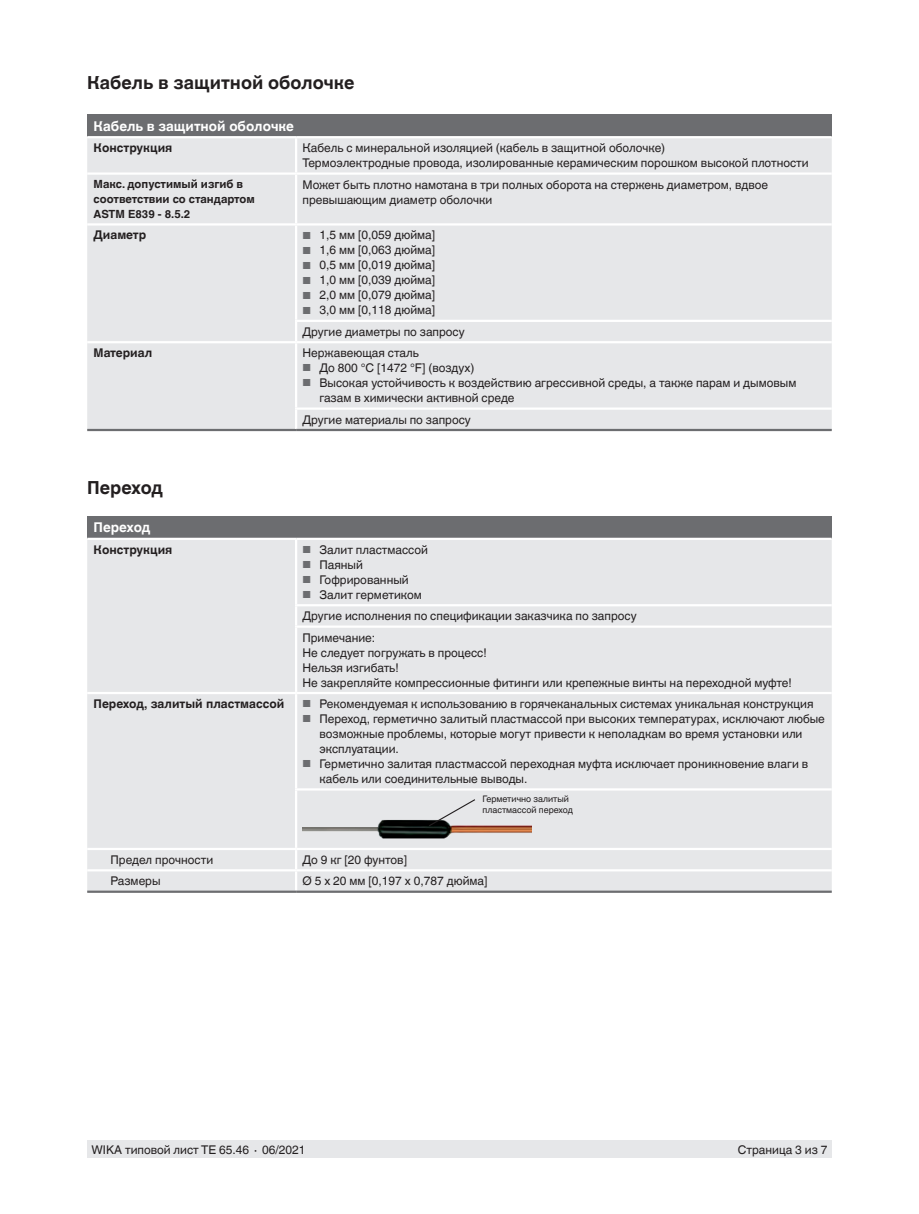
<style>
.page{position:relative;width:919px;height:1214px;background:#fff}
.page>*{position:absolute;margin:0;border:0;box-sizing:border-box;transform-origin:0 0}
.t1{font:700 18px "Helvetica World";color:#231f20}
.t2{font:700 13.5px "Helvetica World";color:#fff}
.t3{font:12px/15px "Helvetica World";color:#231f20}
.t4{font:700 12px "Helvetica World";color:#231f20}
.t5{font:700 11.25px/15px "Helvetica World";color:#231f20}
.t6{font:9px/10.5px "Helvetica World";color:#231f20}
.s1{font-size:10.2px;color:#6c6d70}
</style>
<div class="page">
<div style="left:87px;top:1140px;width:744px;height:17px;background:#e6e7e9"></div>
<div style="left:87px;top:115px;width:744px;height:22px;background:#6c6d70"></div>
<div style="left:87px;top:138px;width:744px;height:291px;background:#e6e7e9"></div>
<hr style="left:87px;top:429px;width:209px;height:2px;background:#6c6d70">
<hr style="left:87px;top:136px;width:209px;height:2px;background:#fff">
<hr style="left:296px;top:136px;width:535px;height:2px;background:#fff">
<hr style="left:295px;top:138px;width:2px;height:34px;background:#fff">
<hr style="left:87px;top:172px;width:209px;height:3px;background:#fff">
<hr style="left:296px;top:172px;width:535px;height:3px;background:#fff">
<hr style="left:295px;top:175px;width:2px;height:48px;background:#fff">
<hr style="left:87px;top:223px;width:209px;height:2px;background:#fff">
<hr style="left:296px;top:223px;width:535px;height:2px;background:#fff">
<hr style="left:295px;top:225px;width:2px;height:95px;background:#fff">
<hr style="left:295px;top:320px;width:536px;height:2px;background:#fff">
<svg style="left:295px;top:322px;width:2px;height:19px"></svg>
<hr style="left:87px;top:341px;width:209px;height:2px;background:#fff">
<svg style="left:295px;top:410px;width:2px;height:19px"></svg>
<hr style="left:296px;top:429px;width:535px;height:2px;background:#6c6d70">
<hr style="left:296px;top:341px;width:535px;height:2px;background:#fff">
<hr style="left:295px;top:343px;width:2px;height:64px;background:#fff">
<hr style="left:295px;top:407px;width:536px;height:3px;background:#fff">
<div style="left:87px;top:516px;width:744px;height:23px;background:#6c6d70"></div>
<div style="left:87px;top:540px;width:744px;height:350px;background:#e6e7e9"></div>
<hr style="left:295px;top:788px;width:536px;height:2px;background:#fff">
<hr style="left:296px;top:538px;width:535px;height:2px;background:#fff">
<hr style="left:295px;top:604px;width:536px;height:2px;background:#fff">
<hr style="left:295px;top:625px;width:536px;height:3px;background:#fff">
<hr style="left:296px;top:692px;width:535px;height:2px;background:#fff">
<hr style="left:295px;top:694px;width:2px;height:94px;background:#fff">
<hr style="left:295px;top:790px;width:2px;height:58px;background:#fff">
<hr style="left:87px;top:848px;width:209px;height:2px;background:#fff">
<hr style="left:87px;top:869px;width:209px;height:2px;background:#fff">
<hr style="left:87px;top:538px;width:209px;height:2px;background:#fff">
<hr style="left:295px;top:540px;width:2px;height:64px;background:#fff">
<svg style="left:295px;top:606px;width:2px;height:19px"></svg>
<hr style="left:295px;top:628px;width:2px;height:64px;background:#fff">
<hr style="left:87px;top:692px;width:209px;height:2px;background:#fff">
<hr style="left:296px;top:848px;width:535px;height:2px;background:#fff">
<hr style="left:296px;top:869px;width:535px;height:2px;background:#fff">
<svg style="left:295px;top:850px;width:2px;height:40px"></svg>
<hr style="left:87px;top:890px;width:209px;height:2px;background:#6c6d70">
<hr style="left:296px;top:890px;width:535px;height:2px;background:#6c6d70">
<img style="left:302px;top:799px;width:229px;height:43px">
<svg style="left:427px;top:798px;width:49px;height:29px"></svg>
<h1 class="t1" style="left:87px;top:73px;width:268px">Кабель в защитной оболочке</h1>
<p class="t2" style="left:94px;top:118px;width:202px">Кабель в защитной оболочке</p>
<p class="t4" style="left:94px;top:141px;width:80px">Конструкция</p>
<p class="t3" style="left:302px;top:141px;width:507px">Кабель с минеральной изоляцией (кабель в защитной оболочке)<br>Термоэлектродные провода, изолированные керамическим порошком высокой плотности</p>
<p class="t5" style="left:94px;top:177px;width:163px">Макс. допустимый изгиб в соответствии со стандартом<br>ASTM E839 - 8.5.2</p>
<p class="t3" style="left:302px;top:177px;width:467px">Может быть плотно намотана в три полных оборота на стержень диаметром, вдвое превышающим диаметр оболочки</p>
<p class="t4" style="left:94px;top:228px;width:54px">Диаметр</p>
<p class="t3" style="left:302px;top:228px;width:134px"><span class="s1">■</span> 1,5 мм [0,059 дюйма]</p>
<p class="t3" style="left:302px;top:243px;width:134px"><span class="s1">■</span> 1,6 мм [0,063 дюйма]</p>
<p class="t3" style="left:302px;top:258px;width:134px"><span class="s1">■</span> 0,5 мм [0,019 дюйма]</p>
<p class="t3" style="left:302px;top:273px;width:134px"><span class="s1">■</span> 1,0 мм [0,039 дюйма]</p>
<p class="t3" style="left:302px;top:288px;width:134px"><span class="s1">■</span> 2,0 мм [0,079 дюйма]</p>
<p class="t3" style="left:302px;top:300px;width:164px;line-height:21.3px"><span class="s1">■</span> 3,0 мм [0,118 дюйма]<br>Другие диаметры по запросу</p>
<p class="t4" style="left:94px;top:346px;width:60px">Материал</p>
<p class="t3" style="left:302px;top:345px;width:118px">Нержавеющая сталь</p>
<p class="t3" style="left:302px;top:360px;width:173px"><span class="s1">■</span> До 800 °C [1472 °F] (воздух)</p>
<p class="t3" style="left:319px;top:375px;width:478px;text-indent:-17px"><span class="s1">■</span> Высокая устойчивость к воздействию агрессивной среды, а также парам и дымовым газам в химически активной среде</p>
<p class="t3" style="left:302px;top:412px;width:170px">Другие материалы по запросу</p>
<h1 class="t1" style="left:87px;top:477px;width:77px">Переход</h1>
<p class="t2" style="left:94px;top:520px;width:58px">Переход</p>
<p class="t4" style="left:94px;top:542px;width:80px">Конструкция</p>
<p class="t3" style="left:302px;top:542px;width:127px"><span class="s1">■</span> Залит пластмассой</p>
<p class="t3" style="left:302px;top:557px;width:62px"><span class="s1">■</span> Паяный</p>
<p class="t3" style="left:302px;top:572px;width:108px"><span class="s1">■</span> Гофрированный</p>
<p class="t3" style="left:302px;top:584px;width:335px;line-height:21.3px"><span class="s1">■</span> Залит герметиком<br>Другие исполнения по спецификации заказчика по запросу<br>Примечание:</p>
<p class="t3" style="left:302px;top:645px;width:491px">Не следует погружать в процесс!<br>Нельзя изгибать!<br>Не закрепляйте компрессионные фитинги или крепежные винты на переходной муфте!</p>
<p class="t4" style="left:94px;top:697px;width:192px">Переход, залитый пластмассой</p>
<p class="t3" style="left:302px;top:696px;width:512px"><span class="s1">■</span> Рекомендуемая к использованию в горячеканальных системах уникальная конструкция</p>
<p class="t3" style="left:319px;top:711px;width:507px;text-indent:-17px"><span class="s1">■</span> Переход, герметично залитый пластмассой при высоких температурах, исключают любые возможные проблемы, которые могут привести к неполадкам во время установки или эксплуатации.</p>
<p class="t3" style="left:319px;top:756px;width:490px;text-indent:-17px"><span class="s1">■</span> Герметично залитая пластмассой переходная муфта исключает проникновение влаги в кабель или соединительные выводы.</p>
<p class="t6" style="left:482px;top:794px;width:92px">Герметично залитый пластмассой переход</p>
<p class="t3" style="left:111px;top:852px;width:104px">Предел прочности</p>
<p class="t3" style="left:302px;top:852px;width:106px">До 9 кг [20 фунтов]</p>
<p class="t3" style="left:111px;top:873px;width:51px">Размеры</p>
<p class="t3" style="left:302px;top:873px;width:186px">Ø 5 x 20 мм [0,197 x 0,787 дюйма]</p>
<p class="t3" style="left:91px;top:1142px;width:215px">WIKA типовой лист TE 65.46 ∙ 06/2021</p>
<p class="t3" style="left:737px;top:1142px;width:91px">Страница 3 из 7</p>
</div>
